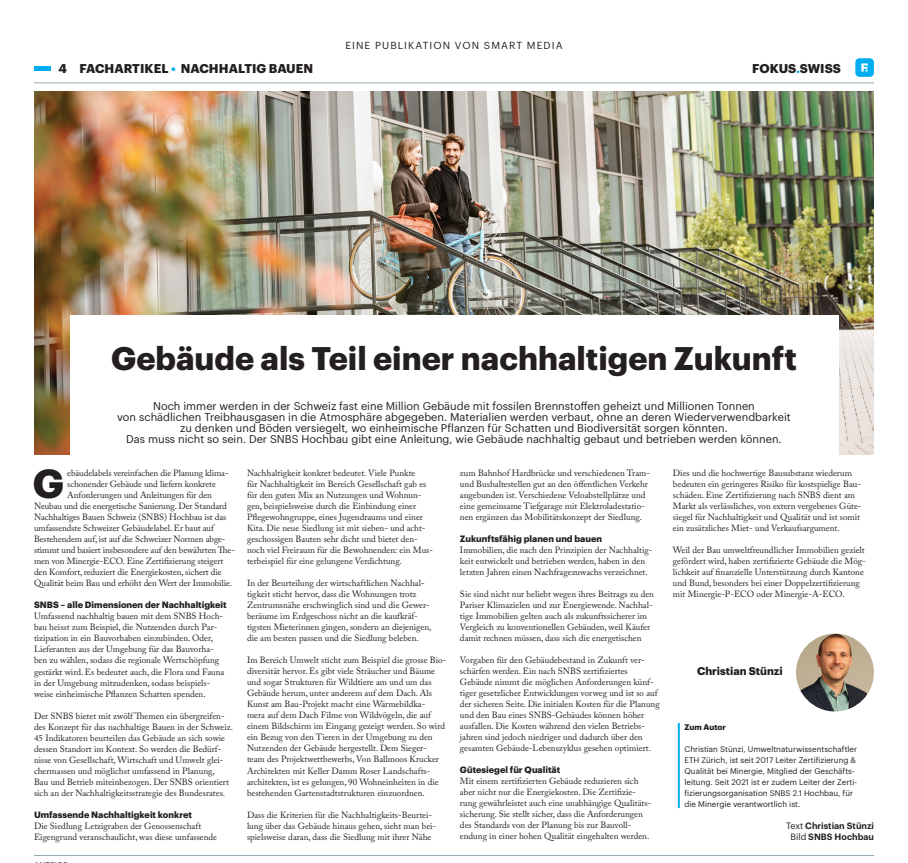
<style>
.page{position:relative;width:908px;height:863px;background:#fff}
.page>*{position:absolute;margin:0;border:0;box-sizing:border-box;transform-origin:0 0}
.t1{font:700 39.8px "Graphik";color:#231f20}
.t2{font:700 32px "Graphik";color:#231f20}
.t3{font:700 12.5px "Graphik";letter-spacing:.005em;color:#231f20}
.t4{font:11px/11px "Graphik";color:#231f20;text-align:center}
.t5{font:700 11px "Graphik";color:#231f20}
.t6{font:10px "Graphik";letter-spacing:.105em;color:#231f20}
.t7{font:9px/11px "Adobe Caslon Pro";color:#231f20}
.t8{font:700 9px "Graphik";color:#231f20}
.t9{font:600 9px/11px "Graphik";color:#231f20;text-align:center}
.t10{font:8px/11px "Graphik";color:#231f20}
.t11{font:700 8px "Graphik";color:#231f20}
.s1{color:#00aeef}
.s2{font-weight:400}
</style>
<div class="page">
<hr style="left:34px;top:855px;width:839px;height:1px;background:#95a9b4">
<hr style="left:34px;top:83px;width:839px;height:1px;background:#95a9b4">
<svg style="left:855px;top:58px;width:18px;height:19px"></svg>
<div style="left:34px;top:66px;width:16px;height:5px;background:#00aeef"></div>
<hr style="left:677px;top:722px;width:2px;height:85px;background:#00aeef">
<img style="left:34px;top:91px;width:839px;height:363px">
<div style="left:69px;top:315px;width:769px;height:143px;background:#fff"></div>
<img style="left:795px;top:633px;width:78px;height:78px;border-radius:39px">
<p class="t6" style="left:345px;top:38px;width:218px">EINE PUBLIKATION VON SMART MEDIA</p>
<h3 class="t3" style="left:59px;top:59px;width:256px">4 FACHARTIKEL <span class="s1">•</span> NACHHALTIG BAUEN</h3>
<h3 class="t3" style="left:752px;top:59px;width:90px">FOKUS<span class="s1">.</span>SWISS</h3>
<h2 class="t2" style="left:111px;top:333px;width:686px">Gebäude als Teil einer nachhaltigen Zukunft</h2>
<p class="t4" style="left:117px;top:400px;width:674px">Noch immer werden in der Schweiz fast eine Million Gebäude mit fossilen Brennstoffen geheizt und Millionen Tonnen<br>von schädlichen Treibhausgasen in die Atmosphäre abgegeben. Materialien werden verbaut, ohne an deren Wiederverwendbarkeit zu denken und Böden versiegelt, wo einheimische Pflanzen für Schatten und Biodiversität sorgen könnten.<br>Das muss nicht so sein. Der SNBS Hochbau gibt eine Anleitung, wie Gebäude nachhaltig gebaut und betrieben werden können.</p>
<h1 class="t1" style="left:33px;top:453px;width:33px">G</h1>
<p class="t7" style="left:67px;top:467px;width:163px">ebäudelabels vereinfachen die Planung klima-</p>
<p class="t7" style="left:67px;top:478px;width:150px">schonender Gebäude und liefern konkrete</p>
<p class="t7" style="left:67px;top:489px;width:146px">Anforderungen und Anleitungen für den</p>
<p class="t7" style="left:34px;top:500px;width:194px">Neubau und die energetische Sanierung. Der Standard</p>
<p class="t7" style="left:34px;top:511px;width:194px">Nachhaltiges Bauen Schweiz (SNBS) Hochbau ist das</p>
<p class="t7" style="left:34px;top:522px;width:181px">umfassendste Schweizer Gebäudelabel. Er baut auf</p>
<p class="t7" style="left:34px;top:533px;width:193px">Bestehendem auf, ist auf die Schweizer Normen abge-</p>
<p class="t7" style="left:34px;top:544px;width:202px">stimmt und basiert insbesondere auf den bewährten The-</p>
<p class="t7" style="left:34px;top:555px;width:191px">men von Minergie-ECO. Eine Zertifizierung steigert</p>
<p class="t7" style="left:34px;top:566px;width:189px">den Komfort, reduziert die Energiekosten, sichert die</p>
<p class="t7" style="left:34px;top:577px;width:199px">Qualität beim Bau und erhöht den Wert der Immobilie.</p>
<p class="t8" style="left:34px;top:598px;width:194px">SNBS – alle Dimensionen der Nachhaltigkeit</p>
<p class="t7" style="left:34px;top:610px;width:192px">Umfassend nachhaltig bauen mit dem SNBS Hoch&shy;bau heisst zum Beispiel, die Nutzenden durch Par&shy;tizipation in ein Bauvorhaben einzubinden. Oder, Lieferanten aus der Umgebung für das Bauvorha&shy;ben zu wählen, sodass die regionale Wertschöpfung gestärkt wird. Es bedeutet auch, die Flora und Fauna in der Umgebung mitzudenken, sodass beispiels&shy;weise einheimische Pflanzen Schatten spenden.</p>
<p class="t7" style="left:34px;top:709px;width:200px">Der SNBS bietet mit zwölf Themen ein übergreifen&shy;des Konzept für das nachhaltige Bauen in der Schweiz.<br>45 Indikatoren beurteilen das Gebäude an sich sowie dessen Standort im Kontext. So werden die Bedürf&shy;nisse von Gesellschaft, Wirtschaft und Umwelt glei&shy;chermassen und möglichst umfassend in Planung,<br>Bau und Betrieb miteinbezogen. Der SNBS orientiert sich an der Nachhaltigkeitsstrategie des Bundesrates.</p>
<p class="t8" style="left:34px;top:807px;width:159px">Umfassende Nachhaltigkeit konkret</p>
<p class="t7" style="left:34px;top:819px;width:184px">Die Siedlung Letzigraben der Genossenschaft<br>Eigengrund veranschaulicht, was diese umfassende</p>
<p class="t7" style="left:247px;top:467px;width:187px">Nachhaltigkeit konkret bedeutet. Viele Punkte<br>für Nachhaltigkeit im Bereich Gesellschaft gab es für den guten Mix an Nutzungen und Wohnun&shy;gen, beispielsweise durch die Einbindung einer Pflegewohngruppe, eines Jugendraums und einer Kita. Die neue Siedlung ist mit sieben- und acht&shy;geschossigen Bauten sehr dicht und bietet den&shy;noch viel Freiraum für die Bewohnenden: ein Mus&shy;terbeispiel für eine gelungene Verdichtung.</p>
<p class="t7" style="left:247px;top:577px;width:186px">In der Beurteilung der wirtschaftlichen Nachhal&shy;tigkeit sticht hervor, dass die Wohnungen trotz Zentrumsnähe erschwinglich sind und die Gewer&shy;beräume im Erdgeschoss nicht an die kaufkräf&shy;tigsten Mieterinnen gingen, sondern an diejenigen, die am besten passen und die Siedlung beleben.</p>
<p class="t7" style="left:247px;top:654px;width:201px">Im Bereich Umwelt sticht zum Beispiel die grosse Bio&shy;diversität hervor. Es gibt viele Sträucher und Bäume und sogar Strukturen für Wildtiere am und um das Gebäude herum, unter anderem auf dem Dach. Als Kunst am Bau-Projekt macht eine Wärmebildka-<br>mera auf dem Dach Filme von Wildvögeln, die auf einem Bildschirm im Eingang gezeigt werden. So wird ein Bezug von den Tieren in der Umgebung zu den Nutzenden der Gebäude hergestellt. Dem Sieger&shy;team des Projektwettbewerbs, Von Ballmoos Krucker Architekten mit Keller Damm Roser Landschafts&shy;architekten, ist es gelungen, 90 Wohneinheiten in die bestehenden Gartenstadtstrukturen einzuordnen.</p>
<p class="t7" style="left:247px;top:808px;width:191px">Dass die Kriterien für die Nachhaltigkeits-Beurtei&shy;lung über das Gebäude hinaus gehen, sieht man bei&shy;spielsweise daran, dass die Siedlung mit ihrer Nähe</p>
<p class="t7" style="left:460px;top:467px;width:191px">zum Bahnhof Hardbrücke und verschiedenen Tram&shy;und Bushaltestellen gut an den öffentlichen Verkehr angebunden ist. Verschiedene Veloabstellplätze und eine gemeinsame Tiefgarage mit Elektroladestatio&shy;nen ergänzen das Mobilitätskonzept der Siedlung.</p>
<p class="t8" style="left:460px;top:532px;width:144px">Zukunftsfähig planen und bauen</p>
<p class="t7" style="left:460px;top:544px;width:194px">Immobilien, die nach den Prinzipien der Nachhaltig&shy;keit entwickelt und betrieben werden, haben in den letzten Jahren einen Nachfragezuwachs verzeichnet.</p>
<p class="t7" style="left:460px;top:588px;width:195px">Sie sind nicht nur beliebt wegen ihres Beitrags zu den Pariser Klimazielen und zur Energiewende. Nachhal&shy;tige Immobilien gelten auch als zukunftssicherer im Vergleich zu konventionellen Gebäuden, weil Käufer damit rechnen müssen, dass sich die energetischen</p>
<p class="t7" style="left:460px;top:654px;width:201px">Vorgaben für den Gebäudebestand in Zukunft ver&shy;schärfen werden. Ein nach SNBS zertifiziertes Gebäude nimmt die möglichen Anforderungen künf&shy;tiger gesetzlicher Entwicklungen vorweg und ist so auf der sicheren Seite. Die initialen Kosten für die Planung und den Bau eines SNBS-Gebäudes können höher ausfallen. Die Kosten während den vielen Betriebs&shy;jahren sind jedoch niedriger und dadurch über den gesamten Gebäude-Lebenszyklus gesehen optimiert.</p>
<p class="t8" style="left:460px;top:763px;width:102px">Gütesiegel für Qualität</p>
<p class="t7" style="left:460px;top:775px;width:193px">Mit einem zertifizierten Gebäude reduzieren sich aber nicht nur die Energiekosten. Die Zertifizie&shy;rung gewährleistet auch eine unabhängige Qualitäts&shy;sicherung. Sie stellt sicher, dass die Anforderungen des Standards von der Planung bis zur Bauvoll&shy;endung in einer hohen Qualität eingehalten werden.</p>
<p class="t7" style="left:672px;top:467px;width:190px">Dies und die hochwertige Bausubstanz wiederum bedeuten ein geringeres Risiko für kostspielige Bau&shy;schäden. Eine Zertifizierung nach SNBS dient am Markt als verlässliches, von extern vergebenes Güte&shy;siegel für Nachhaltigkeit und Qualität und ist somit ein zusätzliches Miet- und Verkaufsargument.</p>
<p class="t7" style="left:672px;top:544px;width:194px">Weil der Bau umweltfreundlicher Immobilien gezielt gefördert wird, haben zertifizierte Gebäude die Mög&shy;lichkeit auf finanzielle Unterstützung durch Kantone und Bund, besonders bei einer Doppelzertifizierung mit Minergie-P-ECO oder Minergie-A-ECO.</p>
<p class="t5" style="left:696px;top:661px;width:87px">Christian Stünzi</p>
<p class="t11" style="left:684px;top:720px;width:43px">Zum Autor</p>
<p class="t10" style="left:684px;top:742px;width:174px">Christian Stünzi, Umweltnaturwissentschaftler ETH Zürich, ist seit 2017 Leiter Zertifizierung &amp; Qualität bei Minergie, Mitglied der Geschäfts&shy;leitung. Seit 2021 ist er zudem Leiter der Zerti&shy;fizierungsorganisation SNBS 2.1 Hochbau, für die Minergie verantwortlich ist.</p>
<p class="t9" style="left:785px;top:818px;width:89px"><span class="s2">Text</span> Christian Stünzi<br><span class="s2">Bild</span> SNBS Hochbau</p>
</div>
